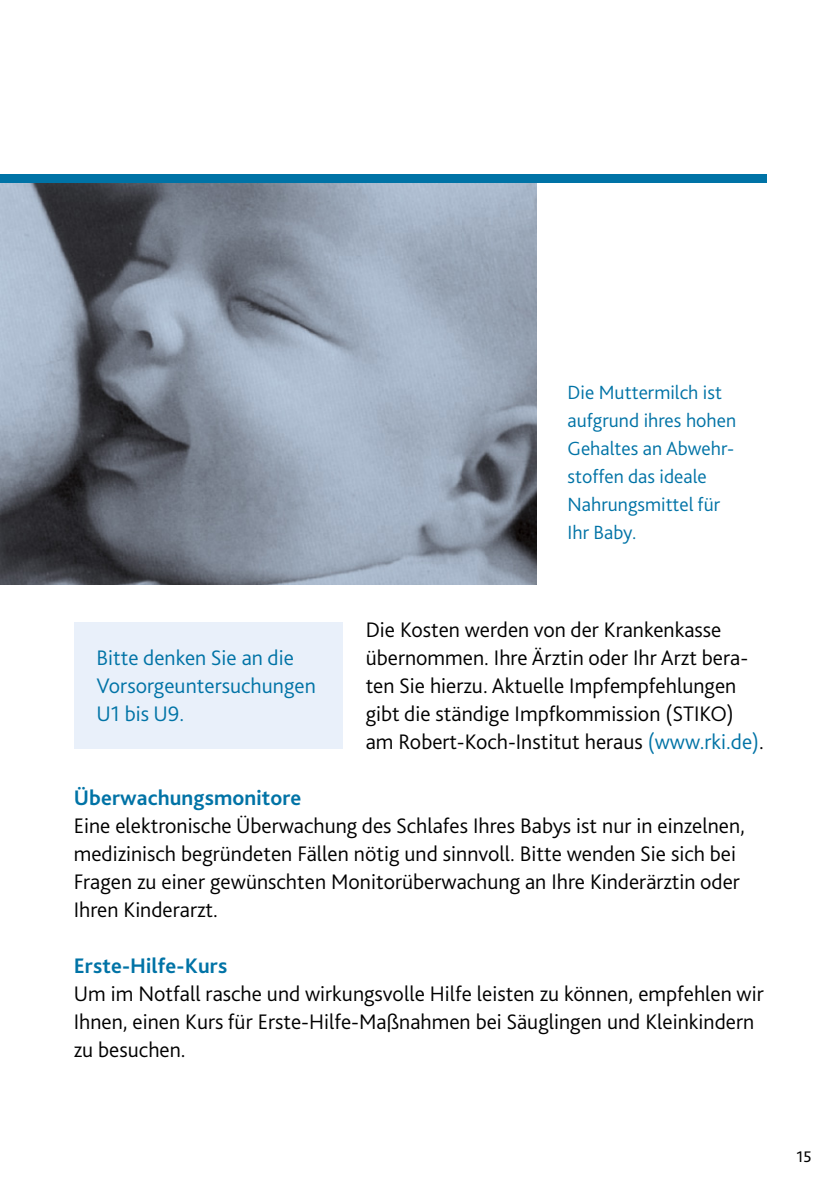
<style>
.page{position:relative;width:840px;height:1191px;background:#fff}
.page>*{position:absolute;margin:0;border:0;box-sizing:border-box;transform-origin:0 0}
.t1{font:300 22px/28px "Bliss 2";color:#000}
.t2{font:300 22px/28px "Bliss 2";color:#0073a6}
.t3{font:700 22px "Bliss 2";letter-spacing:.005em;color:#0073a6}
.t4{font:300 20px/28px "Bliss 2";color:#0073a6}
.t5{font:16px "Bliss 2";color:#000}
.s1{color:#0073a6}
</style>
<div class="page">
<div style="left:74px;top:622px;width:268px;height:126px;background:#e9f0fa"></div>
<img style="left:0;top:183px;width:536px;height:401px">
<div style="left:0;top:175px;width:765px;height:8px;background:#0073a6"></div>
<p class="t2" style="left:96px;top:643px;width:221px">Bitte denken Sie an die<br>Vorsorgeuntersuchungen<br>U1 bis U9.</p>
<p class="t4" style="left:567px;top:378px;width:170px">Die Muttermilch ist aufgrund ihres hohen<br>Gehaltes an Abwehr&shy;stoffen das ideale<br>Nahrungsmittel für<br>Ihr Baby.</p>
<p class="t1" style="left:365px;top:615px;width:399px">Die Kosten werden von der Krankenkasse übernommen. Ihre Ärztin oder Ihr Arzt bera&shy;ten Sie hierzu. Aktuelle Impfempfehlungen gibt die ständige Impfkommission (STIKO) am Robert-Koch-Institut heraus <span class="s1">(www.rki.de)</span>.</p>
<p class="t3" style="left:74px;top:784px;width:229px">Überwachungsmonitore</p>
<p class="t1" style="left:74px;top:811px;width:672px">Eine elektronische Ü berwachung des Schlafes Ihres Babys ist nur in einzelnen, medizinisch begründeten Fällen nötig und sinnvoll. Bitte wenden Sie sich bei Fragen zu einer gewünschten Monitorüberwachung an Ihre Kinderärztin oder Ihren Kinderarzt.</p>
<p class="t3" style="left:74px;top:952px;width:155px">Erste-H ilfe-Kurs</p>
<p class="t1" style="left:74px;top:979px;width:691px">Um im Notfall rasche und wirkungsvolle Hilfe leisten zu können, empfehlen wir<br>Ihnen, einen Kurs für Erste-Hilfe-Maßnahmen bei Säuglingen und Kleinkindern zu besuchen.</p>
<p class="t5" style="left:796px;top:1146px;width:16px">15</p>
</div>
